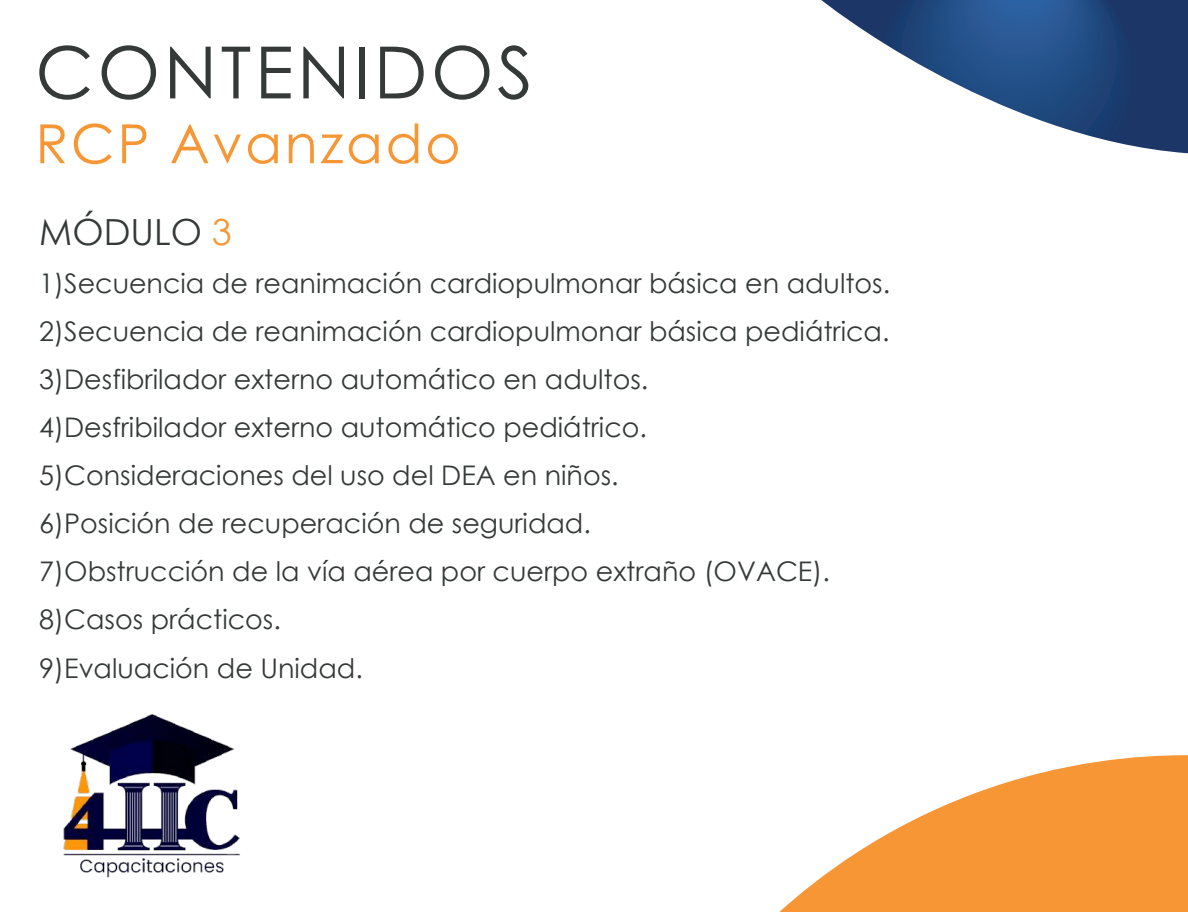
<style>
.page{position:relative;width:1188px;height:912px;background:#fff}
.page>*{position:absolute;margin:0;border:0;box-sizing:border-box;transform-origin:0 0}
.t1{font:72px "Century Gothic";letter-spacing:.05em;color:#353a38}
.t2{font:54px "Century Gothic";letter-spacing:.05em;color:#f79634}
.t3{font:36px "Century Gothic";color:#353a38}
.t4{font:27px/48px "Century Gothic";color:#353a38}
.s1{color:#f79634}
</style>
<div class="page">
<svg style="left:821px;top:0;width:367px;height:153px"></svg>
<svg style="left:779px;top:755px;width:409px;height:157px;fill:#f79634"></svg>
<img style="left:63px;top:714px;width:177px;height:164px">
<h1 class="t1" style="left:35px;top:22px;width:499px">CONTENIDOS</h1>
<h2 class="t2" style="left:35px;top:106px;width:427px">RCP Avanzado</h2>
<h3 class="t3" style="left:39px;top:207px;width:194px">MÓDULO <span class="s1">3</span></h3>
<p class="t4" style="left:39px;top:259px;width:852px">1)Secuencia de reanimación cardiopulmonar básica en adultos.<br>2)Secuencia de reanimación cardiopulmonar básica pediátrica.<br>3)Desfibrilador externo automático en adultos.<br>4)Desfribilador externo automático pediátrico.<br>5)Consideraciones del uso del DEA en niños.<br>6)Posición de recuperación de seguridad.<br>7)Obstrucción de la vía aérea por cuerpo extraño (OVACE).<br>8)Casos prácticos.<br>9)Evaluación de Unidad.</p>
</div>
